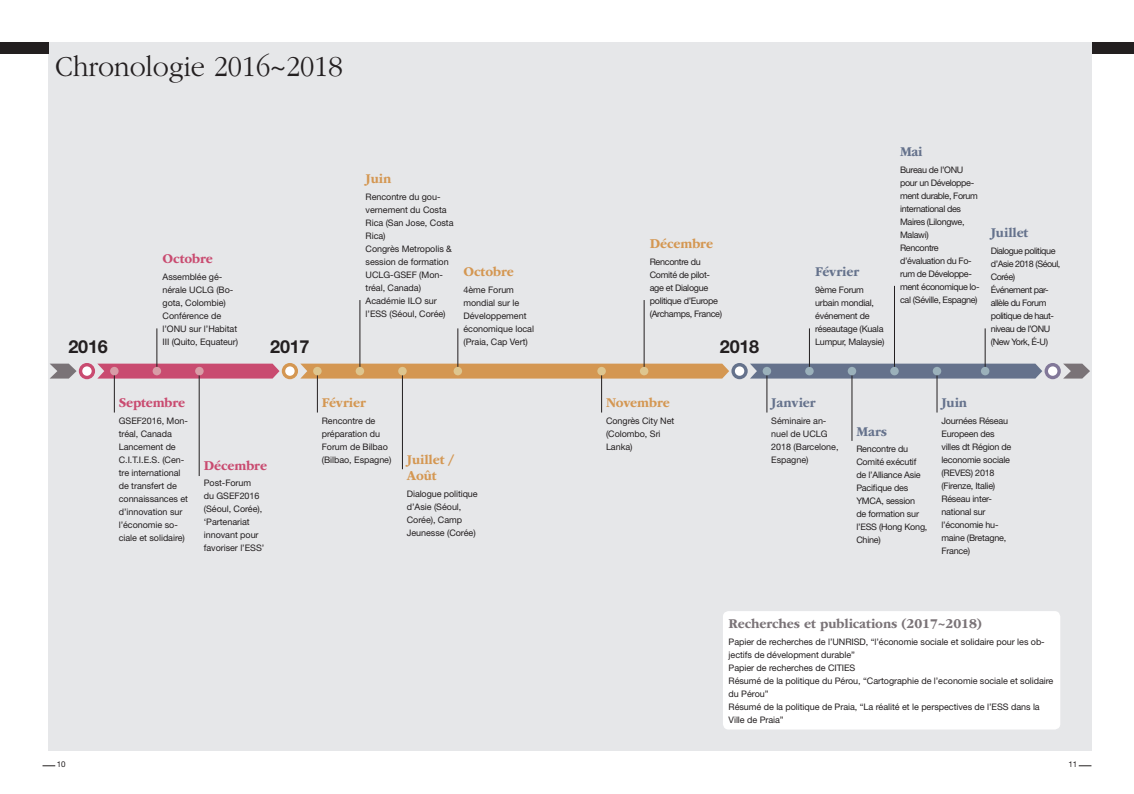
<style>
.page{position:relative;width:1134px;height:794px;background:#fff}
.page>*{position:absolute;margin:0;border:0;box-sizing:border-box;transform-origin:0 0}
.t1{font:300 30px "ITC Garamond Std";letter-spacing:-.005em;color:#231f20;scale:.95 1}
.t2{font:700 18px "Helvetica Neue LT Std";letter-spacing:-.01em;color:#231f20}
.t3{font:700 14px "ITC Garamond Std";letter-spacing:-.005em;color:#d49752;scale:.95 1}
.t4{font:700 14px "ITC Garamond Std";letter-spacing:-.005em;color:#7a7377;scale:.95 1}
.t5{font:700 14px "ITC Garamond Std";letter-spacing:-.005em;color:#65728c;scale:.95 1}
.t6{font:700 14px "ITC Garamond Std";letter-spacing:-.005em;color:#c94b70;scale:.95 1}
.t7{font:9px/13px "Helvetica Neue LT Std";letter-spacing:-.005em;color:#231f20}
.t8{font:9px/13px "Helvetica Neue LT Std";letter-spacing:-.025em;color:#231f20}
.t9{font:9px/13px "Helvetica Neue LT Std";letter-spacing:-.04em;color:#231f20}
.t10{font:9px/13px "Helvetica Neue LT Std";letter-spacing:-.05em;color:#231f20}
.t11{font:9px/13px "Helvetica Neue LT Std";letter-spacing:-.035em;color:#231f20}
.t12{font:8px "Helvetica Neue LT Std";color:#231f20}
</style>
<div class="page">
<div style="left:1086px;top:43px;width:48px;height:11px;background:#231f20"></div>
<div style="left:48px;top:43px;width:1043px;height:708px;background:#e6e7e9"></div>
<div style="left:0;top:43px;width:48px;height:11px;background:#231f20"></div>
<svg style="left:1044px;top:363px;width:17px;height:16px"></svg>
<div style="left:1048px;top:366px;width:9px;height:10px;background:#fff;border-radius:50%"></div>
<div style="left:750px;top:364px;width:292px;height:14px;background:#65728c"></div>
<div style="left:300px;top:364px;width:429px;height:14px;background:#d49752"></div>
<div style="left:282px;top:363px;width:16px;height:16px;background:#d49752;border-radius:50%"></div>
<svg style="left:285px;top:366px;width:10px;height:10px"></svg>
<div style="left:79px;top:363px;width:16px;height:16px;background:#c94b70;border-radius:50%"></div>
<div style="left:82px;top:366px;width:10px;height:10px;background:#fff;border-radius:50%"></div>
<svg style="left:50px;top:364px;width:27px;height:14px"></svg>
<svg style="left:1063px;top:364px;width:27px;height:14px"></svg>
<div style="left:98px;top:364px;width:181px;height:14px;background:#c94b70"></div>
<hr style="left:114px;top:370px;width:1px;height:42px;background:#231f20">
<div style="left:110px;top:367px;width:9px;height:8px;background:#d89da7;border-radius:50%"></div>
<hr style="left:317px;top:370px;width:1px;height:42px;background:#231f20">
<div style="left:313px;top:367px;width:9px;height:8px;background:#dec68f;border-radius:50%"></div>
<hr style="left:767px;top:370px;width:1px;height:42px;background:#231f20">
<div style="left:763px;top:367px;width:8px;height:8px;background:#9bb1bb;border-radius:50%"></div>
<hr style="left:402px;top:370px;width:1px;height:99px;background:#231f20">
<div style="left:398px;top:367px;width:9px;height:8px;background:#dec68f;border-radius:50%"></div>
<hr style="left:852px;top:371px;width:1px;height:70px;background:#231f20">
<div style="left:848px;top:367px;width:8px;height:8px;background:#9bb1bb;border-radius:50%"></div>
<hr style="left:937px;top:370px;width:1px;height:42px;background:#231f20">
<div style="left:933px;top:367px;width:8px;height:8px;background:#9bb1bb;border-radius:50%"></div>
<hr style="left:601px;top:370px;width:1px;height:42px;background:#231f20">
<div style="left:597px;top:367px;width:9px;height:8px;background:#dec68f;border-radius:50%"></div>
<hr style="left:199px;top:372px;width:1px;height:104px;background:#231f20">
<div style="left:195px;top:367px;width:9px;height:8px;background:#d89da7;border-radius:50%"></div>
<hr style="left:157px;top:328px;width:1px;height:43px;background:#231f20">
<div style="left:153px;top:367px;width:8px;height:8px;background:#d89da7;border-radius:50%"></div>
<hr style="left:360px;top:300px;width:1px;height:72px;background:#231f20">
<div style="left:356px;top:367px;width:8px;height:8px;background:#dec68f;border-radius:50%"></div>
<hr style="left:809px;top:328px;width:1px;height:43px;background:#231f20">
<div style="left:805px;top:367px;width:9px;height:8px;background:#9bb1bb;border-radius:50%"></div>
<hr style="left:458px;top:328px;width:1px;height:43px;background:#231f20">
<div style="left:454px;top:367px;width:8px;height:8px;background:#dec68f;border-radius:50%"></div>
<hr style="left:894px;top:286px;width:1px;height:85px;background:#231f20">
<div style="left:890px;top:367px;width:9px;height:8px;background:#9bb1bb;border-radius:50%"></div>
<hr style="left:985px;top:328px;width:1px;height:43px;background:#231f20">
<div style="left:981px;top:367px;width:8px;height:8px;background:#9bb1bb;border-radius:50%"></div>
<hr style="left:644px;top:300px;width:1px;height:72px;background:#231f20">
<div style="left:640px;top:367px;width:8px;height:8px;background:#dec68f;border-radius:50%"></div>
<div style="left:723px;top:611px;width:337px;height:118px;background:#fff;border-radius:6px"></div>
<svg style="left:731px;top:363px;width:17px;height:16px"></svg>
<div style="left:735px;top:366px;width:9px;height:10px;background:#fff;border-radius:50%"></div>
<svg style="left:43px;top:765px;width:12px;height:1px"></svg>
<svg style="left:1079px;top:765px;width:12px;height:1px"></svg>
<h1 class="t1" style="left:55px;top:50px;width:304px">Chronologie 2016~2018</h1>
<h3 class="t3" style="left:366px;top:170px;width:29px">Juin</h3>
<p class="t7" style="left:366px;top:190px;width:89px">Rencontre du gou&shy;vernement du Costa<br>Rica (San Jose, Costa<br>Rica)<br>Congrès Metropolis &amp; session de formation<br>UCLG-GSEF (Mon&shy;tréal, Canada)<br>Académie ILO sur l’ESS (Séoul, Corée)</p>
<h3 class="t3" style="left:650px;top:235px;width:68px">Décembre</h3>
<p class="t11" style="left:650px;top:255px;width:74px">Rencontre du<br>Comité de pilot&shy;age et Dialogue politique d’Europe (Archamps, France)</p>
<h3 class="t6" style="left:163px;top:251px;width:54px">Octobre</h3>
<p class="t7" style="left:163px;top:270px;width:77px">Assemblée gé&shy;nérale UCLG (Bo&shy;gota, Colombie)<br>Conférence de l’ONU sur l’Habitat<br>III (Quito, Equateur)</p>
<h3 class="t3" style="left:463px;top:264px;width:54px">Octobre</h3>
<p class="t7" style="left:463px;top:283px;width:72px">4ème Forum mondial sur le<br>Développement économique local (Praia, Cap Vert)</p>
<h2 class="t2" style="left:68px;top:335px;width:41px">2016</h2>
<h2 class="t2" style="left:270px;top:335px;width:41px">2017</h2>
<h2 class="t2" style="left:720px;top:335px;width:41px">2018</h2>
<h3 class="t5" style="left:815px;top:264px;width:48px">Février</h3>
<p class="t8" style="left:815px;top:283px;width:71px">9ème Forum urbain mondial, événement de réseautage (Kuala<br>Lumpur, Malaysie)</p>
<h3 class="t5" style="left:900px;top:143px;width:25px">Mai</h3>
<p class="t9" style="left:900px;top:163px;width:81px">Bureau de l’ONU pour un Développe&shy;ment durable, Forum international des<br>Maires (Lilongwe,<br>Malawi)<br>Rencontre d’évaluation du Fo&shy;rum de Développe&shy;ment économique lo&shy;cal (Séville, Espagne)</p>
<h3 class="t5" style="left:991px;top:225px;width:41px">Juillet</h3>
<p class="t10" style="left:991px;top:244px;width:71px">Dialogue politique d’Asie 2018 (Séoul,<br>Corée)<br>Événement par&shy;allèle du Forum politique de haut&shy;niveau de l’ONU (New York, É-U)</p>
<h3 class="t6" style="left:119px;top:395px;width:71px">Septembre</h3>
<p class="t7" style="left:119px;top:414px;width:71px">GSEF2016, Mon&shy;tréal, Canada<br>Lancement de<br>C.I.T.I.E.S. (Cen&shy;tre international de transfert de connaissances et d’innovation sur l’économie so&shy;ciale et solidaire)</p>
<h3 class="t6" style="left:204px;top:457px;width:68px">Décembre</h3>
<p class="t7" style="left:204px;top:476px;width:62px">Post-Forum<br>du GSEF2016 (Séoul, Corée), ‘Partenariat innovant pour favoriser l’ESS’</p>
<h3 class="t3" style="left:322px;top:395px;width:48px">Février</h3>
<p class="t7" style="left:322px;top:414px;width:71px">Rencontre de préparation du<br>Forum de Bilbao (Bilbao, Espagne)</p>
<h3 class="t3" style="left:606px;top:395px;width:69px">Novembre</h3>
<p class="t7" style="left:606px;top:414px;width:70px">Congrès City Net (Colombo, Sri<br>Lanka)</p>
<h3 class="t5" style="left:771px;top:395px;width:48px">Janvier</h3>
<p class="t7" style="left:771px;top:414px;width:69px">Séminaire an&shy;nuel de UCLG<br>2018 (Barcelone,</p>
<h3 class="t3" style="left:407px;top:451px;width:52px">Juillet /</h3>
<p class="t7" style="left:771px;top:453px;width:39px">Espagne)</p>
<h3 class="t3" style="left:407px;top:467px;width:33px">Août</h3>
<p class="t7" style="left:407px;top:487px;width:72px">Dialogue politique d’Asie (Séoul,<br>Corée), Camp<br>Jeunesse (Corée)</p>
<h3 class="t5" style="left:856px;top:423px;width:34px">Mars</h3>
<p class="t8" style="left:856px;top:442px;width:73px">Rencontre du<br>Comité exécutif de l’Alliance Asie<br>Pacifique des<br>YMCA, session<br>de formation sur l’ESS (Hong Kong,<br>Chine)</p>
<h3 class="t5" style="left:941px;top:395px;width:29px">Juin</h3>
<p class="t8" style="left:941px;top:414px;width:71px">Journées Réseau<br>Europeen des villes dt Région de leconomie sociale (REVES) 2018 (Firenze, Italie)<br>Réseau inter&shy;national sur l’économie hu&shy;maine (Bretagne,<br>France)</p>
<h3 class="t4" style="left:729px;top:615px;width:268px">Recherches et publications (2017~2018)</h3>
<p class="t7" style="left:729px;top:635px;width:326px">Papier de recherches de l’UNRISD, “l’économie sociale et solidaire pour les ob&shy;jectifs de dévelopment durable”<br>Papier de recherches de CITIES<br>Résumé de la politique du Pérou, “Cartographie de l’economie sociale et solidaire du Pérou”<br>Résumé de la politique de Praia, “La réalité et le perspectives de l’ESS dans la Ville de Praia”</p>
<p class="t12" style="left:57px;top:759px;width:10px">10</p>
<p class="t12" style="left:1068px;top:759px;width:10px">11</p>
</div>
